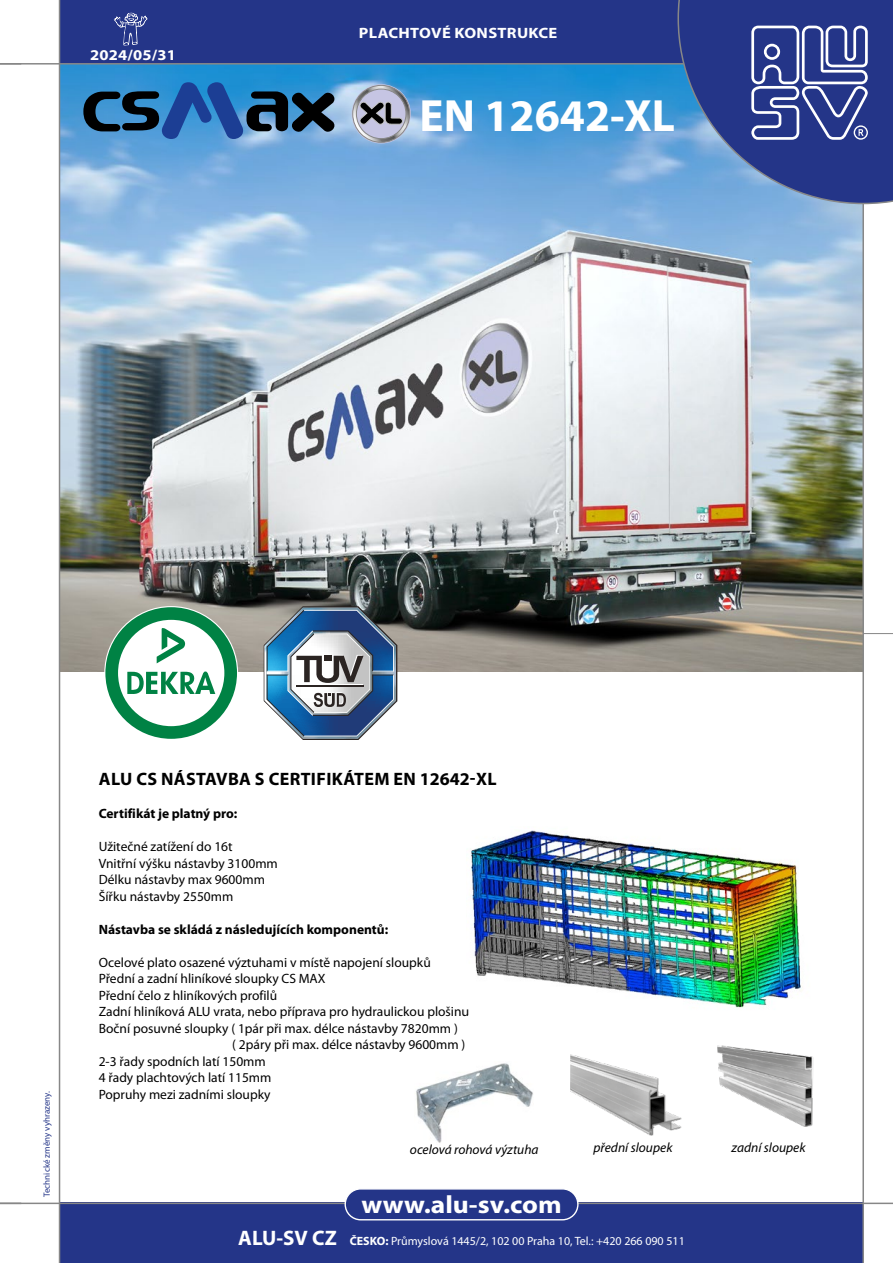
<style>
.page{position:relative;width:893px;height:1263px;background:#fff}
.page>*{position:absolute;margin:0;border:0;box-sizing:border-box;transform-origin:0 0}
.Odstavcovy_Text{font:700 45.45px "Myriad Pro";color:#fff}
.t1{font:700 25.05px "Myriad Pro";color:#fff;scale:1.1 1}
.Odstavcovy_Text-2{font:700 18px "Myriad Pro";letter-spacing:.02em;color:#000}
.t2{font:700 15px "Myriad Pro";letter-spacing:.015em;color:#fff;scale:1.1 1}
.Odstavcovy_Text-3{font:13.5px "Myriad Pro";color:#000}
.Odstavcovy_Text-4{font:700 13.5px "Myriad Pro";color:#000}
.t3{font:italic 13.5px "Myriad Pro";color:#000}
.t4{font:12px "Myriad Pro";color:#fff}
.t5{font:9px "Myriad Pro";color:#243588}
.s1{font-weight:700;font-size:21px}
.s2{font-weight:700}
</style>
<div class="page">
<img style="left:60px;top:65px;width:802px;height:607px">
<div style="left:60px;top:1202px;width:803px;height:61px;background:#243588"></div>
<div style="left:60px;top:0;width:803px;height:64px;background:#243588"></div>
<hr style="left:0;top:1202px;width:893px;height:2px;background:#878787">
<hr style="left:862px;top:0;width:2px;height:1263px;background:#878787">
<hr style="left:0;top:63px;width:893px;height:2px;background:#878787">
<hr style="left:59px;top:0;width:1px;height:1263px;background:#878787">
<hr style="left:863px;top:633px;width:30px;height:1px;background:#878787">
<div style="left:345px;top:1189px;width:233px;height:31px;background:#243588;border-radius:15px"></div>
<div style="left:345px;top:1188px;width:234px;height:32px;border:1px solid #fff;border-radius:15px"></div>
<img style="left:470px;top:830px;width:332px;height:178px">
<svg style="left:352px;top:85px;width:58px;height:58px;background:#979fb2"></svg>
<img style="left:416px;top:1063px;width:117px;height:80px">
<img style="left:570px;top:1054px;width:112px;height:82px">
<img style="left:717px;top:1045px;width:97px;height:82px">
<svg style="left:104px;top:606px;width:134px;height:134px"></svg>
<div style="left:105px;top:607px;width:132px;height:132px;background:#008244;border-radius:50%"></div>
<div style="left:118px;top:620px;width:106px;height:106px;background:#fff;border-radius:50%"></div>
<svg style="left:157px;top:628px;width:28px;height:35px"></svg>
<svg style="left:127px;top:671px;width:88px;height:23px"></svg>
<svg style="left:83px;top:82px;width:251px;height:57px;background:#2d6393"></svg>
<svg style="left:264px;top:606px;width:133px;height:134px"></svg>
<svg style="left:114px;top:13px;width:34px;height:33px"></svg>
<svg style="left:677px;top:0;width:216px;height:204px"></svg>
<p class="t2" style="left:90px;top:45px;width:79px">2024/05/31</p>
<p class="t2" style="left:359px;top:23px;width:182px">PLACHTOVÉ KONSTRUKCE</p>
<p class="Odstavcovy_Text" style="left:420px;top:86px;width:257px">EN 12642-XL</p>
<p class="t5" style="left:41px;top:1197px;width:107px;rotate:-90deg">Technické změny vyhrazeny.</p>
<p class="Odstavcovy_Text-2" style="left:99px;top:767px;width:399px">ALU CS NÁSTAVBA S CERTIFIKÁTEM EN 12642-XL</p>
<p class="Odstavcovy_Text-4" style="left:99px;top:805px;width:140px">Certifikát je platný pro:</p>
<p class="Odstavcovy_Text-3" style="left:99px;top:838px;width:135px">Užitečné zatížení do 16t</p>
<p class="Odstavcovy_Text-3" style="left:99px;top:855px;width:181px">Vnitřní výšku nástavby 3100mm</p>
<p class="Odstavcovy_Text-3" style="left:99px;top:871px;width:168px">Délku nástavby max 9600mm</p>
<p class="Odstavcovy_Text-3" style="left:99px;top:888px;width:136px">Šířku nástavby 2550mm</p>
<p class="Odstavcovy_Text-4" style="left:99px;top:920px;width:291px">Nástavba se skládá z následujících komponentů:</p>
<p class="Odstavcovy_Text-3" style="left:99px;top:954px;width:334px">Ocelové plato osazené výztuhami v místě napojení sloupků</p>
<p class="Odstavcovy_Text-3" style="left:99px;top:970px;width:228px">Přední a zadní hliníkové sloupky CS MAX</p>
<p class="Odstavcovy_Text-3" style="left:99px;top:987px;width:180px">Přední čelo z hliníkových profilů</p>
<p class="Odstavcovy_Text-3" style="left:99px;top:1003px;width:372px">Zadní hliníková ALU vrata, nebo příprava pro hydraulickou plošinu</p>
<p class="Odstavcovy_Text-3" style="left:99px;top:1020px;width:361px">Boční posuvné sloupky ( 1pár při max. délce nástavby 7820mm )</p>
<p class="Odstavcovy_Text-3" style="left:232px;top:1036px;width:235px">( 2páry při max. délce nástavby 9600mm )</p>
<p class="Odstavcovy_Text-3" style="left:99px;top:1053px;width:169px">2-3 řady spodních latí 150mm</p>
<p class="Odstavcovy_Text-3" style="left:99px;top:1069px;width:174px">4 řady plachtových latí 115mm</p>
<p class="Odstavcovy_Text-3" style="left:99px;top:1086px;width:173px">Popruhy mezi zadními sloupky</p>
<p class="t3" style="left:410px;top:1141px;width:130px">ocelová rohová výztuha</p>
<p class="t3" style="left:594px;top:1139px;width:80px">přední sloupek</p>
<p class="t3" style="left:731px;top:1139px;width:76px">zadní sloupek</p>
<h2 class="t1" style="left:361px;top:1188px;width:184px">www.alu-sv.com</h2>
<p class="t4" style="left:238px;top:1234px;width:448px"><span class="s1">ALU-SV CZ</span> <span class="s2">ČESKO:</span> Průmyslová 1445/2, 102 00 Praha 10, Tel.: +420 266 090 511</p>
</div>
